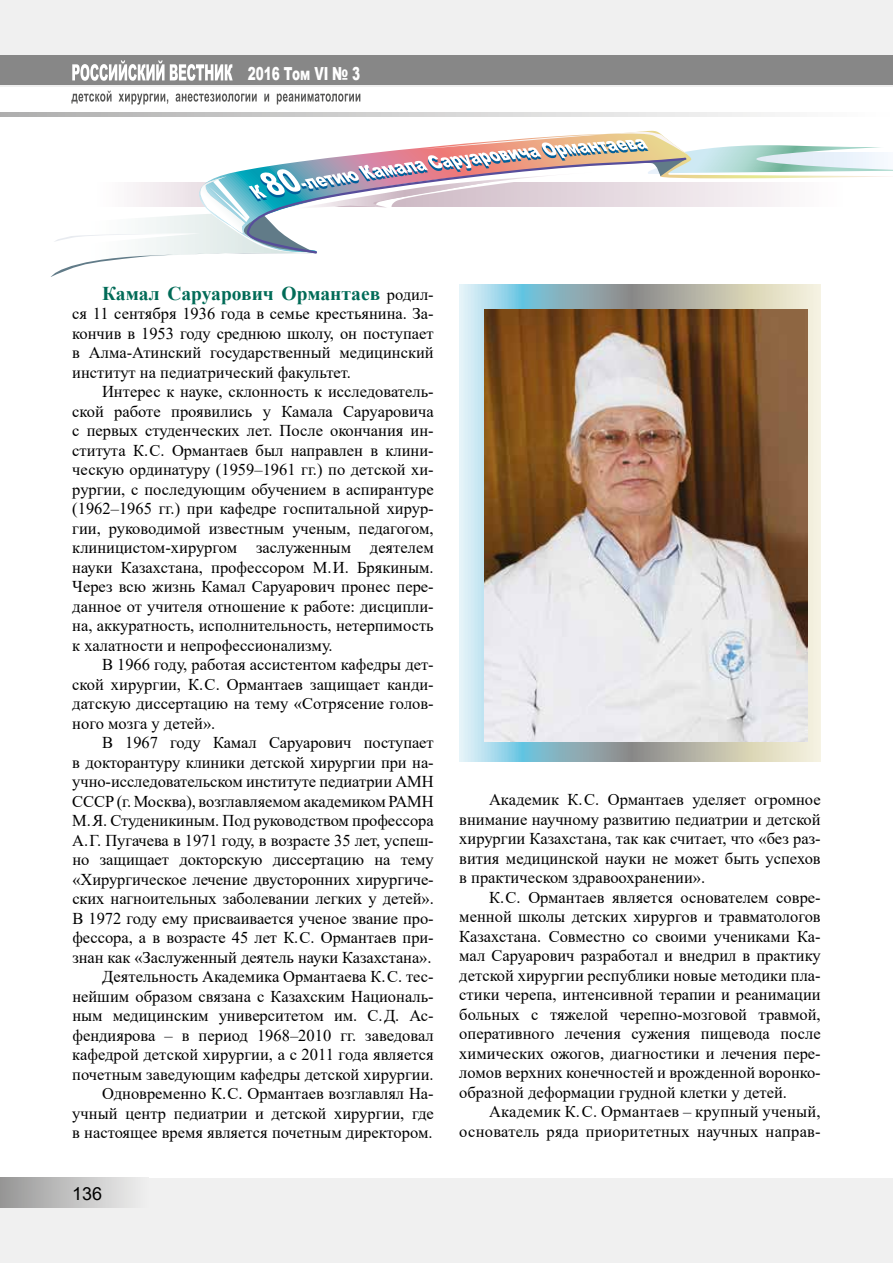
<style>
.page{position:relative;width:893px;height:1263px;background:#fff}
.page>*{position:absolute;margin:0;border:0;box-sizing:border-box;transform-origin:0 0}
.t1{font:700 19.5px "Times New Roman";color:#006b57}
.t2{font:900 18px "Arial";letter-spacing:-.005em;color:#fff;scale:.67 1}
.t3{font:18px "Arial";color:#000}
.t4{font:16.5px/19.5px "Times New Roman";color:#000;text-align:justify}
.s1{font-weight:400;font-size:16.5px;color:#000}
</style>
<div class="page">
<svg style="left:459px;top:296px;width:362px;height:465px;background:#c8d7d5"></svg>
<img style="left:484px;top:310px;width:323px;height:432px">
<svg style="left:50px;top:131px;width:843px;height:165px"></svg>
<div style="left:0;top:0;width:893px;height:87px;background:#f0f0f0"></div>
<div style="left:0;top:1178px;width:893px;height:85px;background:#f0f0f0"></div>
<div style="left:0;top:55px;width:893px;height:30px;background:#878787"></div>
<div style="left:0;top:1178px;width:149px;height:30px;background:linear-gradient(to right,#979696,#f1f1f1)"></div>
<svg style="left:0;top:113px;width:775px;height:4px;background:#d1d1d1"></svg>
<svg style="left:71px;top:91px;width:289px;height:14px"></svg>
<svg style="left:72px;top:60px;width:161px;height:21px"></svg>
<p class="t2" style="left:248px;top:61px;width:170px">2016 Том VI № 3</p>
<p class="t1" style="left:102px;top:279px;width:333px">Камал Саруарович Ормантаев <span class="s1">родил-</span></p>
<p class="t4" style="left:72px;top:303px;width:363px">ся 11 сентября 1936 года в семье крестьянина. За&shy;кончив в 1953 году среднюю школу, он поступает в Алма-Атинский государственный медицинский институт на педиатрический факультет.</p>
<p class="t4" style="left:72px;top:381px;width:363px;text-indent:30px">Интерес к науке, склонность к исследователь&shy;ской работе проявились у Камала Саруаровича с первых студенческих лет. После окончания ин&shy;ститута К. С. Ормантаев был направлен в клини&shy;ческую ординатуру (1959–1961 гг.) по детской хи&shy;рургии, с последующим обучением в аспирантуре (1962–1965 гг.) при кафедре госпитальной хирур&shy;гии, руководимой известным ученым, педагогом, клиницистом-хирургом заслуженным деятелем науки Казахстана, профессором М. И. Брякиным.<br>Через всю жизнь Камал Саруарович пронес пере&shy;данное от учителя отношение к работе: дисципли&shy;на, аккуратность, исполнительность, нетерпимость к халатности и непрофессионализму.</p>
<p class="t4" style="left:72px;top:654px;width:363px;text-indent:30px">В 1966 году, работая ассистентом кафедры дет&shy;ской хирургии, К. С. Ормантаев защищает канди&shy;датскую диссертацию на тему «Сотрясение голов&shy;ного мозга у детей».</p>
<p class="t4" style="left:72px;top:732px;width:363px;text-align:right">В 1967 году Камал Саруарович поступает<br>в докторантуру клиники детской хирургии при на&shy;учно-исследовательском институте педиатрии АМН СССР (г. Москва), возглавляемом академиком РАМН М. Я. Студеникиным. Под руководством профессора А. Г. Пугачева в 1971 году, в возрасте 35 лет, успеш&shy;но защищает докторскую диссертацию на тему «Хирургическое лечение двусторонних хирургиче&shy;ских нагноительных заболевании легких у детей».<br>В 1972 году ему присваивается ученое звание про&shy;фессора, а в возрасте 45 лет К. С. Ормантаев при&shy;знан как «Заслуженный деятель науки Казахстана».<br>Деятельность Академика Ормантаева К. С. тес&shy;нейшим образом связана с Казахским Националь&shy;ным медицинским университетом им. С. Д. Ас&shy;фендиярова – в период 1968–2010 гг. заведовал кафедрой детской хирургии, а с 2011 года является почетным заведующим кафедры детской хирургии.<br>Одновременно К. С. Ормантаев возглавлял На&shy;учный центр педиатрии и детской хирургии, где в настоящее время является почетным директором.</p>
<p class="t3" style="left:72px;top:1181px;width:32px">136</p>
<p class="t4" style="left:459px;top:789px;width:363px;text-indent:30px">Академик К. С. Ормантаев уделяет огромное внимание научному развитию педиатрии и детской хирургии Казахстана, так как считает, что «без раз&shy;вития медицинской науки не может быть успехов в практическом здравоохранении».</p>
<p class="t4" style="left:459px;top:887px;width:363px;text-indent:30px">К. С. Ормантаев является основателем совре&shy;менной школы детских хирургов и травматологов Казахстана. Совместно со своими учениками Ка&shy;мал Саруарович разработал и внедрил в практику детской хирургии республики новые методики пла&shy;стики черепа, интенсивной терапии и реанимации больных с тяжелой черепно-мозговой травмой, оперативного лечения сужения пищевода после химических ожогов, диагностики и лечения пере&shy;ломов верхних конечностей и врожденной воронко&shy;образной деформации грудной клетки у детей.</p>
<p class="t4" style="left:459px;top:1101px;width:363px;text-align:right">Академик К. С. Ормантаев – крупный ученый, основатель ряда приоритетных научных направ-</p>
</div>
